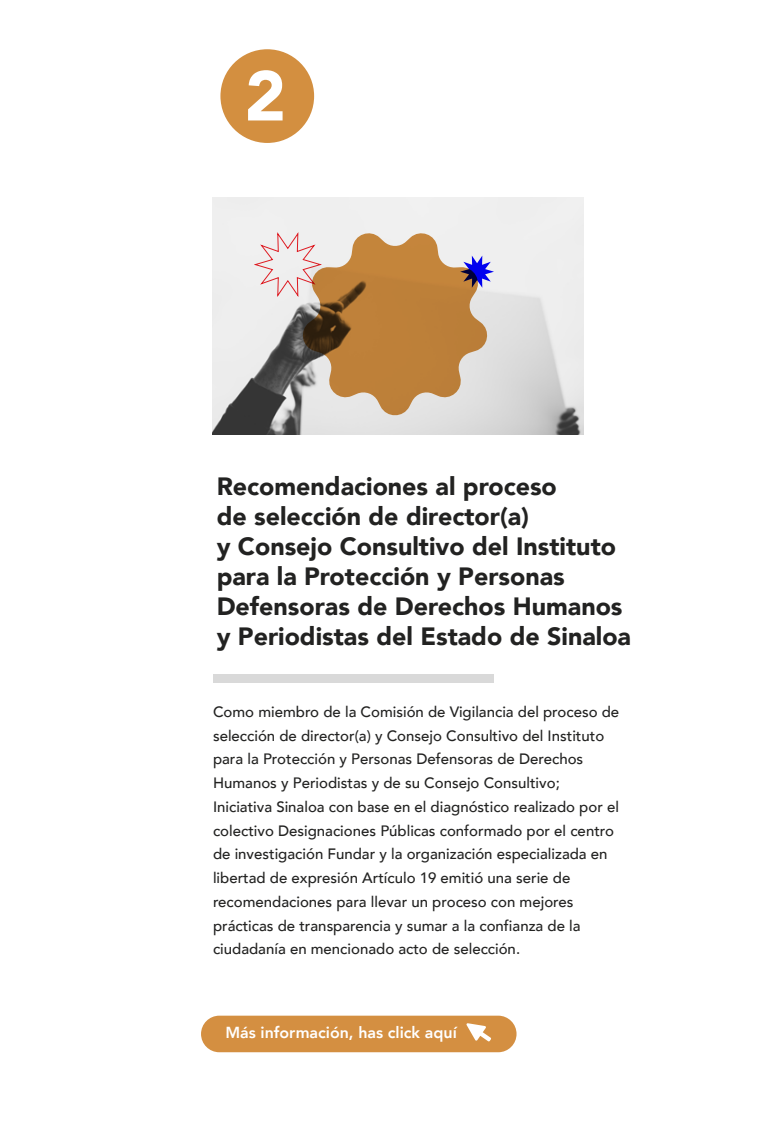
<style>
.page{position:relative;width:765px;height:1148px;background:#fff}
.page>*{position:absolute;margin:0;border:0;box-sizing:border-box;transform-origin:0 0}
.t1{font:900 69.88px "Avenir";color:#fff}
.t2{font:900 25px/30px "Avenir";color:#222221}
.t3{font:800 16px "Avenir";color:#fff}
.t4{font:500 15px/23.8px "Avenir";color:#222221}
</style>
<div class="page">
<img style="left:212px;top:198px;width:371px;height:236px">
<svg style="left:254px;top:233px;width:240px;height:182px;background:#bc9d7c"></svg>
<div style="left:213px;top:674px;width:281px;height:8px;background:#d9d9d9"></div>
<div style="left:220px;top:49px;width:94px;height:94px;background:#d38f40;border-radius:50%"></div>
<div style="left:201px;top:1015px;width:316px;height:37px;background:#d48f41;border-radius:18px"></div>
<svg style="left:466px;top:1023px;width:25px;height:18px"></svg>
<h1 class="t1" style="left:245px;top:36px;width:43px">2</h1>
<h2 class="t2" style="left:217px;top:471px;width:416px">Recomendaciones al proceso<br>de selección de director(a)<br>y Consejo Consultivo del Instituto para la Protección y Personas<br>Defensoras de Derechos Humanos y Periodistas del Estado de Sinaloa</h2>
<p class="t4" style="left:213px;top:699px;width:408px">Como miembro de la Comisión de Vigilancia del proceso de selección de director(a) y Consejo Consultivo del Instituto para la Protección y Personas Defensoras de Derechos Humanos y Periodistas y de su Consejo Consultivo; Iniciativa Sinaloa con base en el diagnóstico realizado por el colectivo Designaciones Públicas conformado por el centro de investigación Fundar y la organización especializada en libertad de expresión Artículo 19 emitió una serie de recomendaciones para llevar un proceso con mejores prácticas de transparencia y sumar a la confianza de la ciudadanía en mencionado acto de selección.</p>
<p class="t3" style="left:225px;top:1020px;width:233px">Más información, has click aquí</p>
</div>
